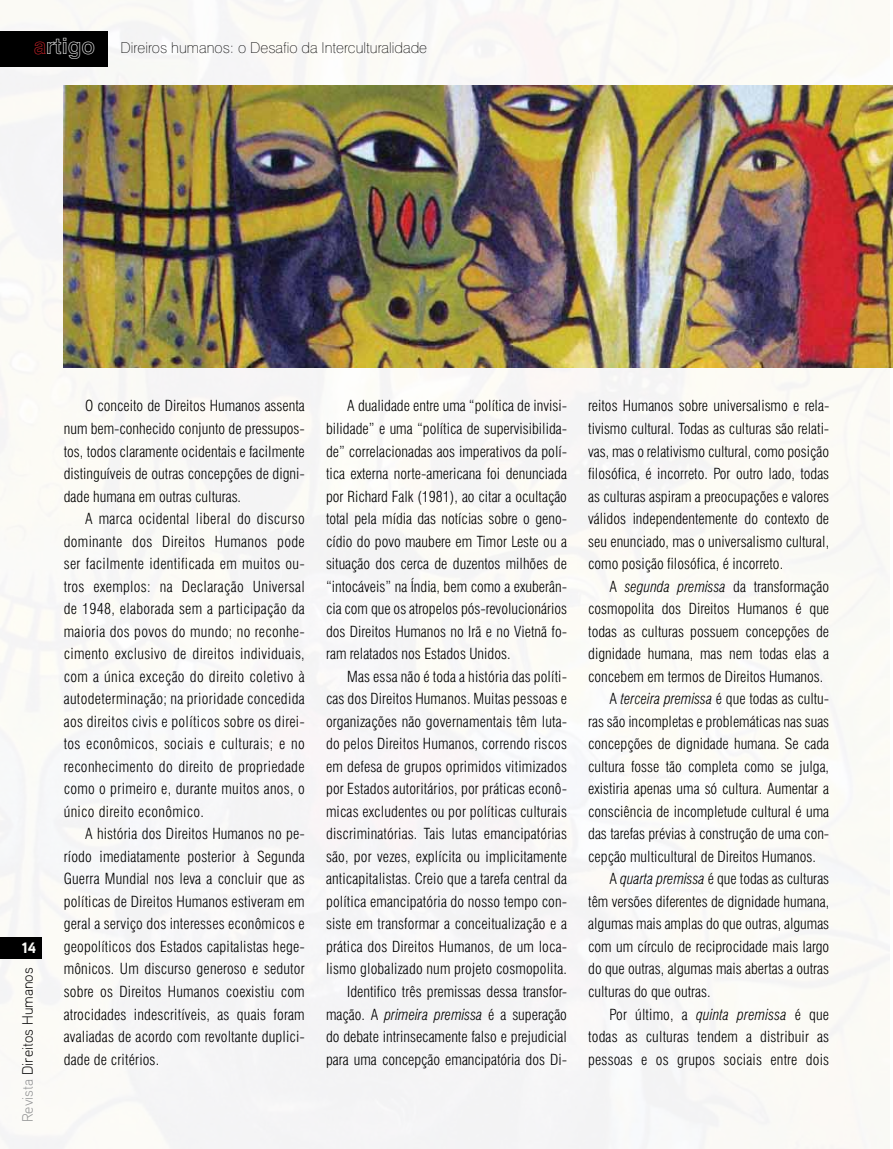
<style>
.page{position:relative;width:893px;height:1149px;background:#fff}
.page>*{position:absolute;margin:0;border:0;box-sizing:border-box;transform-origin:0 0}
.t1{font:300 condensed 15px/22.5px "Swiss 721 BT";color:#000;text-align:justify}
.t2{font:100 15px "Swiss 721 BT";color:#000}
.t3{font:300 15px "Aaux Pro";color:#000}
.t4{font:900 15px "Aaux Pro";color:#fff}
.s1{font-family:"Swiss 721 BT Bold Outline";font-weight:400;font-size:22.5px;color:#d2232a}
.s2{font-family:"Swiss 721 BT Bold Outline";font-weight:400;font-size:22.5px;color:#fff}
.s3{color:#939598}
.s4{font-style:italic}
</style>
<div class="page">
<div style="left:0;top:0;width:890px;height:1148px;background:#f9f9f6"></div>
<img style="left:64px;top:85px;width:829px;height:283px">
<div style="left:0;top:31px;width:108px;height:35px;background:#000"></div>
<p class="t2" style="left:34px;top:38px;width:395px"><span class="s1">a</span><span class="s2">rtigo</span> Direiros humanos: o Desafio da Interculturalidade</p>
<p class="t4" style="left:22px;top:938px;width:16px">14</p>
<p class="t3" style="left:18px;top:1121px;width:156px;rotate:-90deg"><span class="s3">Revista</span> Direitos Humanos</p>
<p class="t1" style="left:64px;top:394px;width:242px;text-indent:21px">O conceito de Direitos Humanos assenta num bem-conhecido conjunto de pressupos&shy;tos, todos claramente ocidentais e facilmente distinguíveis de outras concepções de digni&shy;dade humana em outras culturas.</p>
<p class="t1" style="left:64px;top:507px;width:242px;text-indent:21px">A marca ocidental liberal do discurso dominante dos Direitos Humanos pode ser facilmente identificada em muitos ou&shy;tros exemplos: na Declaração Universal de 1948, elaborada sem a participação da maioria dos povos do mundo; no reconhe&shy;cimento exclusivo de direitos individuais, com a única exceção do direito coletivo à autodeterminação; na prioridade concedida aos direitos civis e políticos sobre os direi&shy;tos econômicos, sociais e culturais; e no reconhecimento do direito de propriedade como o primeiro e, durante muitos anos, o único direito econômico.</p>
<p class="t1" style="left:64px;top:822px;width:242px;text-indent:21px">A história dos Direitos Humanos no pe&shy;ríodo imediatamente posterior à Segunda Guerra Mundial nos leva a concluir que as políticas de Direitos Humanos estiveram em geral a serviço dos interesses econômicos e geopolíticos dos Estados capitalistas hege&shy;mônicos. Um discurso generoso e sedutor sobre os Direitos Humanos coexistiu com atrocidades indescritíveis, as quais foram avaliadas de acordo com revoltante duplici&shy;dade de critérios.</p>
<p class="t1" style="left:326px;top:394px;width:242px;text-indent:21px">A dualidade entre uma “política de invisi&shy;bilidade” e uma “política de supervisibilida&shy;de” correlacionadas aos imperativos da polí&shy;tica externa norte-americana foi denunciada por Richard Falk (1981), ao citar a ocultação total pela mídia das notícias sobre o geno&shy;cídio do povo maubere em Timor Leste ou a situação dos cerca de duzentos milhões de “intocáveis” na Índia, bem como a exuberân&shy;cia com que os atropelos pós-revolucionários dos Direitos Humanos no Irã e no Vietnã fo&shy;ram relatados nos Estados Unidos.</p>
<p class="t1" style="left:326px;top:664px;width:242px;text-align:right">Mas essa não é toda a história das políti&shy;cas dos Direitos Humanos. Muitas pessoas e organizações não governamentais têm luta&shy;do pelos Direitos Humanos, correndo riscos em defesa de grupos oprimidos vitimizados por Estados autoritários, por práticas econô&shy;micas excludentes ou por políticas culturais discriminatórias. Tais lutas emancipatórias são, por vezes, explícita ou implicitamente anticapitalistas. Creio que a tarefa central da política emancipatória do nosso tempo con&shy;siste em transformar a conceitualização e a prática dos Direitos Humanos, de um loca&shy;lismo globalizado num projeto cosmopolita.<br>Identifico três premissas dessa transfor&shy;mação. A <span class="s4">primeira premissa</span> é a superação do debate intrinsecamente falso e prejudicial para uma concepção emancipatória dos Di-</p>
<p class="t1" style="left:588px;top:394px;width:242px">reitos Humanos sobre universalismo e rela&shy;tivismo cultural. Todas as culturas são relati&shy;vas, mas o relativismo cultural, como posição filosófica, é incorreto. Por outro lado, todas as culturas aspiram a preocupações e valores válidos independentemente do contexto de seu enunciado, mas o universalismo cultural, como posição filosófica, é incorreto.</p>
<p class="t1" style="left:609px;top:574px;width:221px">A <span class="s4">segunda premissa</span> da transformação</p>
<p class="t1" style="left:588px;top:597px;width:242px">cosmopolita dos Direitos Humanos é que</p>
<p class="t1" style="left:588px;top:619px;width:242px">todas as culturas possuem concepções de</p>
<p class="t1" style="left:588px;top:642px;width:242px">dignidade humana, mas nem todas elas a</p>
<p class="t1" style="left:588px;top:664px;width:237px">concebem em termos de Direitos Humanos.</p>
<p class="t1" style="left:609px;top:687px;width:221px">A <span class="s4">terceira premissa</span> é que todas as cultu-</p>
<p class="t1" style="left:588px;top:709px;width:242px">ras são incompletas e problemáticas nas suas</p>
<p class="t1" style="left:588px;top:732px;width:242px">concepções de dignidade humana. Se cada</p>
<p class="t1" style="left:588px;top:754px;width:242px">cultura fosse tão completa como se julga,</p>
<p class="t1" style="left:588px;top:777px;width:242px">existiria apenas uma só cultura. Aumentar a</p>
<p class="t1" style="left:588px;top:799px;width:242px">consciência de incompletude cultural é uma</p>
<p class="t1" style="left:588px;top:822px;width:242px">das tarefas prévias à construção de uma con-</p>
<p class="t1" style="left:588px;top:844px;width:229px">cepção multicultural de Direitos Humanos.</p>
<p class="t1" style="left:609px;top:867px;width:221px">A <span class="s4">quarta premissa</span> é que todas as culturas</p>
<p class="t1" style="left:588px;top:889px;width:242px">têm versões diferentes de dignidade humana,</p>
<p class="t1" style="left:588px;top:912px;width:242px">algumas mais amplas do que outras, algumas</p>
<p class="t1" style="left:588px;top:934px;width:242px">com um círculo de reciprocidade mais largo</p>
<p class="t1" style="left:588px;top:957px;width:242px">do que outras, algumas mais abertas a outras</p>
<p class="t1" style="left:588px;top:979px;width:124px">culturas do que outras.</p>
<p class="t1" style="left:609px;top:1002px;width:221px">Por último, a <span class="s4">quinta premissa</span> é que</p>
<p class="t1" style="left:588px;top:1024px;width:242px">todas as culturas tendem a distribuir as</p>
<p class="t1" style="left:588px;top:1047px;width:242px">pessoas e os grupos sociais entre dois</p>
</div>
